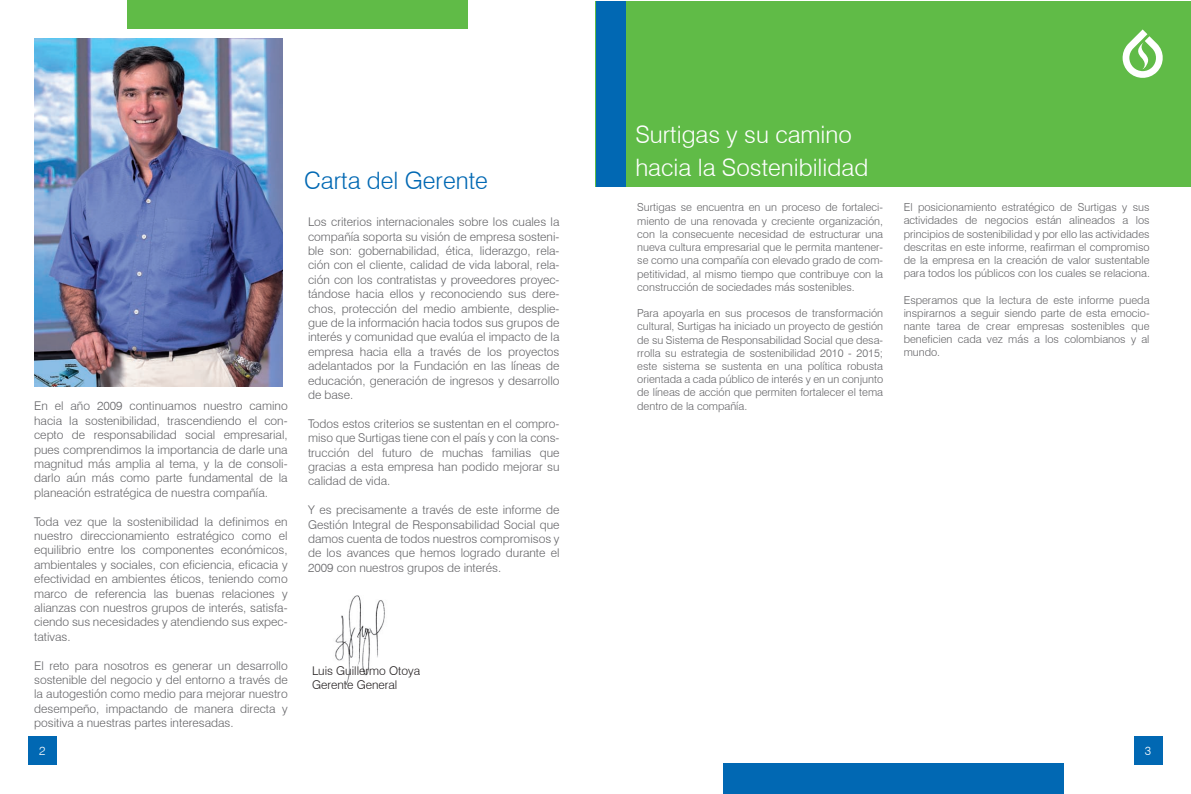
<style>
.page{position:relative;width:1191px;height:794px;background:#fff}
.page>*{position:absolute;margin:0;border:0;box-sizing:border-box;transform-origin:0 0}
.t1{font:300 24px/33px "Swiss 721 BT";color:#fff}
.t2{font:300 24px "Swiss 721 BT";color:#0168b3}
.t3{font:300 12px/14.4px "Swiss 721 BT";color:#636366;text-align:justify}
.t4{font:300 12px/14.4px "Swiss 721 BT";color:#231f20}
.t5{font:300 12px "Swiss 721 BT";color:#fff}
.t6{font:300 11px/13.2px "Swiss 721 BT";color:#636366;text-align:justify}
</style>
<div class="page">
<div style="left:596px;top:2px;width:595px;height:185px;background:#60bb47"></div>
<div style="left:596px;top:2px;width:29px;height:185px;background:#0168b3"></div>
<svg style="left:1122px;top:29px;width:41px;height:49px"></svg>
<div style="left:1134px;top:736px;width:28px;height:29px;background:#0168b3"></div>
<div style="left:28px;top:736px;width:29px;height:29px;background:#0168b3"></div>
<img style="left:35px;top:39px;width:248px;height:347px">
<img style="left:335px;top:595px;width:50px;height:89px">
<div style="left:723px;top:763px;width:340px;height:31px;background:#0168b3"></div>
<div style="left:128px;top:0;width:340px;height:28px;background:#60bb47"></div>
<p class="t2" style="left:304px;top:166px;width:185px">Carta del Gerente</p>
<p class="t3" style="left:308px;top:214px;width:253px">Los criterios internacionales sobre los cuales la compañía soporta su visión de empresa sosteni&shy;ble son: gobernabilidad, ética, liderazgo, rela&shy;ción con el cliente, calidad de vida laboral, rela&shy;ción con los contratistas y proveedores proyec&shy;tándose hacia ellos y reconociendo sus dere&shy;chos, protección del medio ambiente, desplie&shy;gue de la información hacia todos sus grupos de interés y comunidad que evalúa el impacto de la empresa hacia ella a través de los proyectos adelantados por la Fundación en las líneas de educación, generación de ingresos y desarrollo de base.</p>
<p class="t3" style="left:308px;top:416px;width:253px">Todos estos criterios se sustentan en el compro&shy;miso que Surtigas tiene con el país y con la cons&shy;trucción del futuro de muchas familias que gracias a esta empresa han podido mejorar su calidad de vida.</p>
<p class="t3" style="left:308px;top:502px;width:253px">Y es precisamente a través de este informe de Gestión Integral de Responsabilidad Social que damos cuenta de todos nuestros compromisos y de los avances que hemos logrado durante el 2009 con nuestros grupos de interés.</p>
<p class="t3" style="left:34px;top:399px;width:255px">En el año 2009 continuamos nuestro camino hacia la sostenibilidad, trascendiendo el con&shy;cepto de responsabilidad social empresarial, pues comprendimos la importancia de darle una magnitud más amplia al tema, y la de consoli&shy;darlo aún más como parte fundamental de la planeación estratégica de nuestra compañía.</p>
<p class="t3" style="left:34px;top:514px;width:255px">Toda vez que la sostenibilidad la definimos en nuestro direccionamiento estratégico como el equilibrio entre los componentes económicos, ambientales y sociales, con eficiencia, eficacia y efectividad en ambientes éticos, teniendo como marco de referencia las buenas relaciones y alianzas con nuestros grupos de interés, satisfa&shy;ciendo sus necesidades y atendiendo sus expec&shy;tativas.</p>
<p class="t3" style="left:34px;top:658px;width:255px">El reto para nosotros es generar un desarrollo sostenible del negocio y del entorno a través de la autogestión como medio para mejorar nuestro desempeño, impactando de manera directa y positiva a nuestras partes interesadas.</p>
<p class="t4" style="left:312px;top:663px;width:110px">Luis Guillermo Otoya<br>Gerente General</p>
<p class="t1" style="left:635px;top:117px;width:234px">Surtigas y su camino hacia la Sostenibilidad</p>
<p class="t6" style="left:637px;top:201px;width:247px">Surtigas se encuentra en un proceso de fortaleci&shy;miento de una renovada y creciente organización, con la consecuente necesidad de estructurar una nueva cultura empresarial que le permita mantener&shy;se como una compañía con elevado grado de com&shy;petitividad, al mismo tiempo que contribuye con la construcción de sociedades más sostenibles.</p>
<p class="t6" style="left:637px;top:306px;width:247px">Para apoyarla en sus procesos de transformación cultural, Surtigas ha iniciado un proyecto de gestión de su Sistema de Responsabilidad Social que desa&shy;rrolla su estrategia de sostenibilidad 2010 - 2015; este sistema se sustenta en una política robusta orientada a cada público de interés y en un conjunto de líneas de acción que permiten fortalecer el tema dentro de la compañía.</p>
<p class="t6" style="left:903px;top:200px;width:248px">El posicionamiento estratégico de Surtigas y sus actividades de negocios están alineados a los principios de sostenibilidad y por ello las actividades descritas en este informe, reafirman el compromiso de la empresa en la creación de valor sustentable para todos los públicos con los cuales se relaciona.</p>
<p class="t6" style="left:903px;top:293px;width:247px">Esperamos que la lectura de este informe pueda inspirarnos a seguir siendo parte de esta emocio&shy;nante tarea de crear empresas sostenibles que beneficien cada vez más a los colombianos y al mundo.</p>
<p class="t5" style="left:39px;top:743px;width:8px">2</p>
<p class="t5" style="left:1145px;top:743px;width:8px">3</p>
</div>
